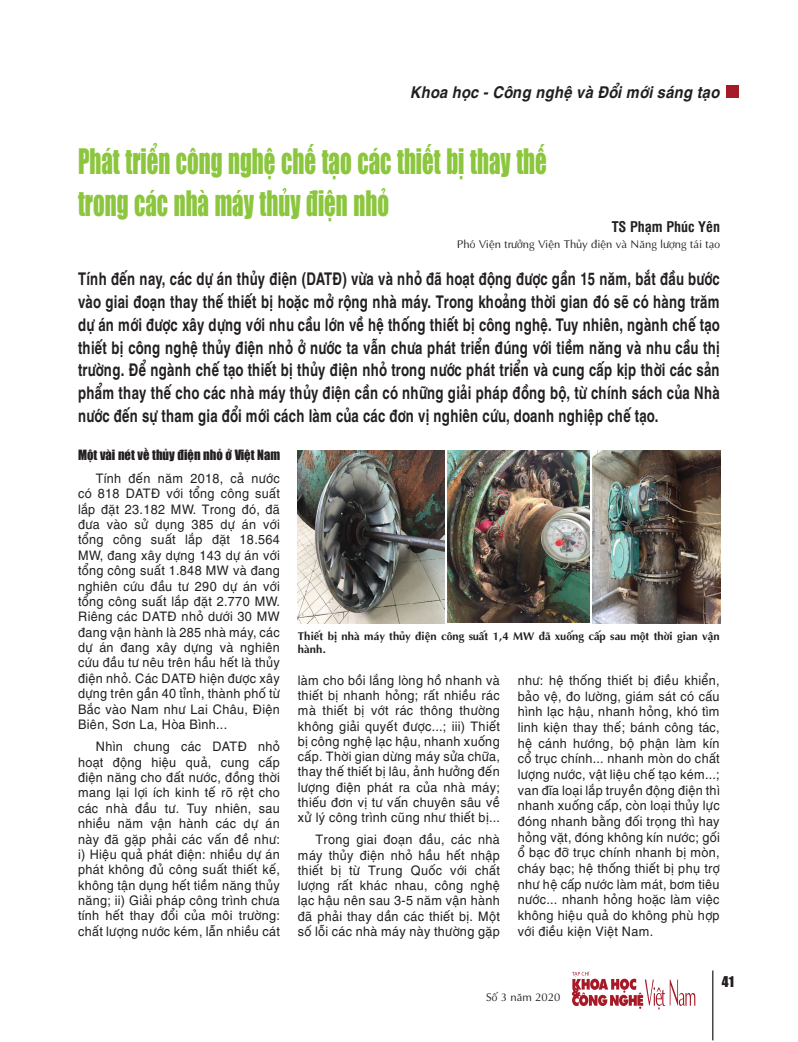
<style>
.page{position:relative;width:798px;height:1042px;background:#fff}
.page>*{position:absolute;margin:0;border:0;box-sizing:border-box;transform-origin:0 0}
.t1{font:32.5px/42.2px "UTM Impact";color:#8bc63e;scale:.7 1}
.t2{font:700 17.5px/22.8px "UTM Helve";color:#231f20;text-align:justify;scale:.75 1}
.t3{font:italic 700 16.25px "UTM Helve";color:#231f20;scale:.9 1}
.t4{font:700 14.38px "UTM Swiss Condensed";color:#231f20}
.t5{font:13.75px "UTM Impact";color:#231f20}
.t6{font:13.12px/15.4px "UTM Helve";color:#231f20;text-align:justify;scale:.96 1}
.t7{font:13.12px "UTM Impact";color:#231f20;scale:.96 1}
.t8{font:700 11.25px/13.8px "UTM Aptima";color:#231f20}
.t9{font:11.25px "UTM Aptima";color:#231f20}
</style>
<div class="page">
<hr style="left:712px;top:970px;width:1px;height:70px;background:#231f20">
<svg style="left:572px;top:971px;width:123px;height:38px"></svg>
<div style="left:726px;top:86px;width:12px;height:12px;background:#a61a28"></div>
<img style="left:298px;top:450px;width:146px;height:173px">
<img style="left:447px;top:450px;width:142px;height:173px">
<img style="left:592px;top:450px;width:127px;height:173px">
<p class="t3" style="left:409px;top:79px;width:345px">khoa học - công nghệ và đổi mới sáng tạo</p>
<h1 class="t1" style="left:78px;top:138px;width:671px">Phát triển công nghệ chế tạo các thiết bị thay thế trong các nhà máy thủy điện nhỏ</h1>
<p class="t4" style="left:611px;top:216px;width:110px">TS Phạm Phúc Yên</p>
<p class="t9" style="left:457px;top:236px;width:264px">Phó Viện trưởng Viện Thủy điện và Năng lượng tái tạo</p>
<p class="t2" style="left:78px;top:265px;width:857px">Tính đến nay, các dự án thủy điện (DATĐ) vừa và nhỏ đã hoạt động được gần 15 năm, bắt đầu bước vào giai đoạn thay thế thiết bị hoặc mở rộng nhà máy. Trong khoảng thời gian đó sẽ có hàng trăm dự án mới được xây dựng với nhu cầu lớn về hệ thống thiết bị công nghệ. Tuy nhiên, ngành chế tạo thiết bị công nghệ thủy điện nhỏ ở nước ta vẫn chưa phát triển đúng với tiềm năng và nhu cầu thị trường. Để ngành chế tạo thiết bị thủy điện nhỏ trong nước phát triển và cung cấp kịp thời các sản phẩm thay thế cho các nhà máy thủy điện cần có những giải pháp đồng bộ, từ chính sách của Nhà nước đến sự tham gia đổi mới cách làm của các đơn vị nghiên cứu, doanh nghiệp chế tạo.</p>
<p class="t7" style="left:78px;top:446px;width:212px">Một vài nét về thủy điện nhỏ ở Việt Nam</p>
<p class="t6" style="left:78px;top:469px;width:212px;text-indent:18px">Tính đến năm 2018, cả nước có 818 DATĐ với tổng công suất lắp đặt 23.182 MW. Trong đó, đã đưa vào sử dụng 385 dự án với tổng công suất lắp đặt 18.564<br>MW, đang xây dựng 143 dự án với tổng công suất 1.848 MW và đang nghiên cứu đầu tư 290 dự án với tổng công suất lắp đặt 2.770 MW.<br>Riêng các DATĐ nhỏ dưới 30 MW đang vận hành là 285 nhà máy, các dự án đang xây dựng và nghiên cứu đầu tư nêu trên hầu hết là thủy điện nhỏ. Các DATĐ hiện được xây dựng trên gần 40 tỉnh, thành phố từ Bắc vào Nam như Lai Châu, Điện Biên, Sơn La, Hòa Bình...</p>
<p class="t6" style="left:78px;top:737px;width:212px;text-indent:18px">Nhìn chung các DATĐ nhỏ hoạt động hiệu quả, cung cấp điện năng cho đất nước, đồng thời mang lại lợi ích kinh tế rõ rệt cho các nhà đầu tư. Tuy nhiên, sau nhiều năm vận hành các dự án này đã gặp phải các vấn đề như: i) Hiệu quả phát điện: nhiều dự án phát không đủ công suất thiết kế, không tận dụng hết tiềm năng thủy năng; ii) Giải pháp công trình chưa tính hết thay đổi của môi trường: chất lượng nước kém, lẫn nhiều cát</p>
<p class="t8" style="left:298px;top:628px;width:423px">Thiết bị nhà máy thủy điện công suất 1,4 MW đã xuống cấp sau một thời gian vận hành.</p>
<p class="t6" style="left:298px;top:671px;width:212px">làm cho bồi lắng lòng hồ nhanh và thiết bị nhanh hỏng; rất nhiều rác mà thiết bị vớt rác thông thường không giải quyết được...; iii) Thiết bị công nghệ lạc hậu, nhanh xuống cấp. Thời gian dừng máy sửa chữa, thay thế thiết bị lâu, ảnh hưởng đến lượng điện phát ra của nhà máy; thiếu đơn vị tư vấn chuyên sâu về xử lý công trình cũng như thiết bị...</p>
<p class="t6" style="left:298px;top:830px;width:212px;text-indent:18px">Trong giai đoạn đầu, các nhà máy thủy điện nhỏ hầu hết nhập thiết bị từ Trung Quốc với chất lượng rất khác nhau, công nghệ lạc hậu nên sau 3-5 năm vận hành đã phải thay dần các thiết bị. Một số lỗi các nhà máy này thường gặp</p>
<p class="t6" style="left:517px;top:671px;width:212px">như: hệ thống thiết bị điều khiển, bảo vệ, đo lường, giám sát có cấu hình lạc hậu, nhanh hỏng, khó tìm linh kiện thay thế; bánh công tác, hệ cánh hướng, bộ phận làm kín cổ trục chính... nhanh mòn do chất lượng nước, vật liệu chế tạo kém...; van đĩa loại lắp truyền động điện thì nhanh xuống cấp, còn loại thủy lực đóng nhanh bằng đối trọng thì hay hỏng vặt, đóng không kín nước; gối ổ bạc đỡ trục chính nhanh bị mòn, cháy bạc; hệ thống thiết bị phụ trợ như hệ cấp nước làm mát, bơm tiêu nước... nhanh hỏng hoặc làm việc không hiệu quả do không phù hợp với điều kiện Việt Nam.</p>
<p class="t5" style="left:721px;top:971px;width:14px">41</p>
<p class="t9" style="left:486px;top:989px;width:76px">Số 3 năm 2020</p>
</div>
